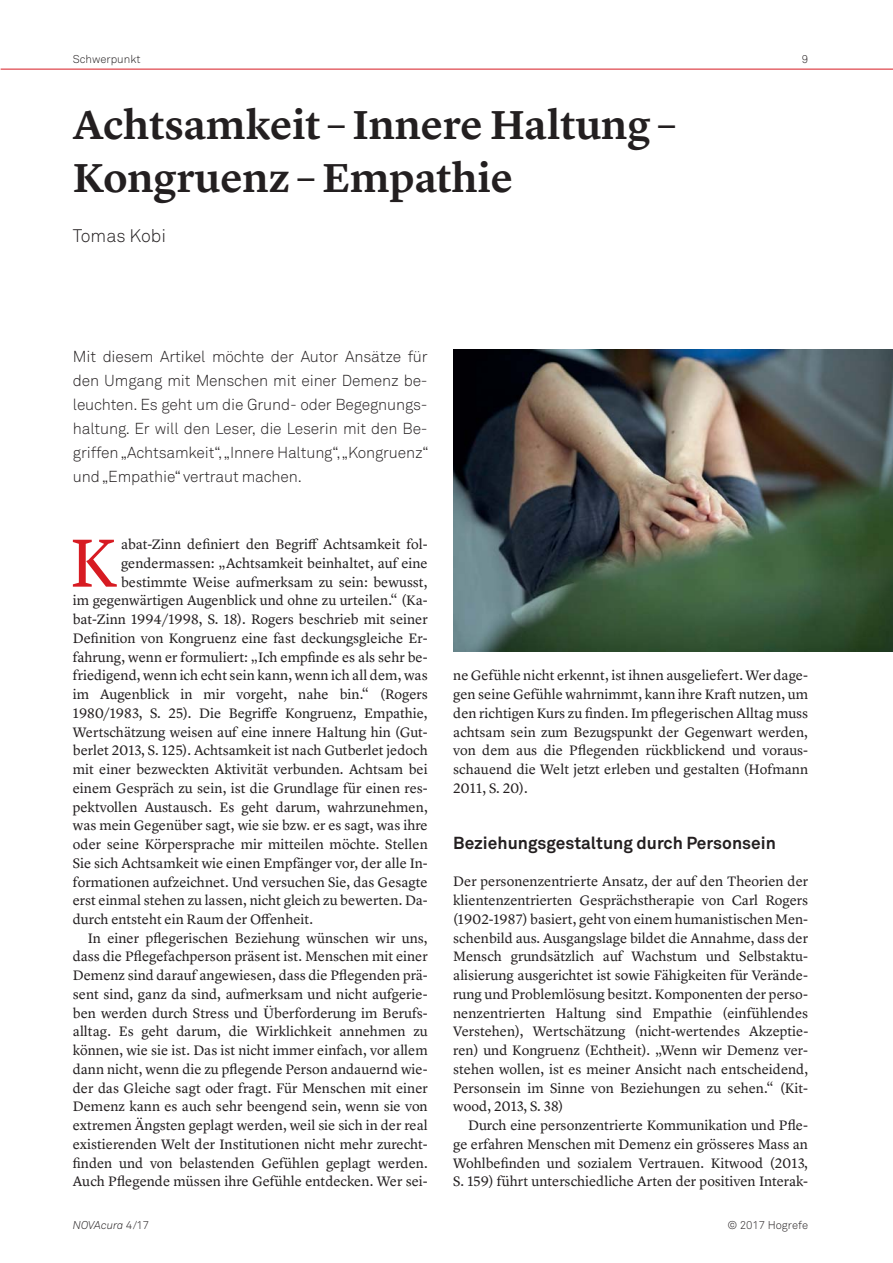
<style>
.page{position:relative;width:893px;height:1263px;background:#fff}
.page>*{position:absolute;margin:0;border:0;box-sizing:border-box;transform-origin:0 0}
.t1{font:70.65px "Lyon Text";color:#d71b22}
.t2{font:600 42px/52.5px "Lyon Text";color:#231f20}
.t3{font:300 18px "Akkurat Pro";color:#231f20}
.t4{font:700 17.25px "Akkurat Pro";color:#231f20}
.t5{font:300 15.75px/24px "Akkurat Pro";letter-spacing:-.01em;color:#231f20;text-align:justify}
.t6{font:14.25px/18.8px "Lyon Text";color:#231f20;text-align:justify}
.t7{font:300 11.25px "Akkurat Pro";color:#231f20}
.t8{font:italic 300 11.25px "Akkurat Pro";color:#231f20}
.s1{font-style:normal}
</style>
<div class="page">
<hr style="left:1px;top:69px;width:892px;height:1px;background:#d71b22">
<img style="left:453px;top:350px;width:440px;height:302px">
<p class="t7" style="left:73px;top:55px;width:69px">Schwerpunkt</p>
<p class="t7" style="left:802px;top:55px;width:8px">9</p>
<h2 class="t2" style="left:73px;top:99px;width:604px">Achtsamkeit – Innere Haltung –<br>Kongruenz – Empathie</h2>
<p class="t3" style="left:73px;top:229px;width:95px">Tomas Kobi</p>
<p class="t5" style="left:73px;top:346px;width:357px">Mit diesem Artikel möchte der Autor Ansätze für den Umgang mit Menschen mit einer Demenz be&shy;leuchten. Es geht um die Grund- oder Begegnungs&shy;haltung. Er will den Leser, die Leserin mit den Be&shy;griffen „Achtsamkeit“, „Innere Haltung“, „Kongruenz“ und „Empathie“ vertraut machen.</p>
<h1 class="t1" style="left:69px;top:532px;width:50px">K</h1>
<p class="t6" style="left:121px;top:536px;width:308px">abat-Zinn definiert den Begriff Achtsamkeit fol-</p>
<p class="t6" style="left:121px;top:555px;width:308px">gendermassen: „Achtsamkeit beinhaltet, auf eine</p>
<p class="t6" style="left:121px;top:574px;width:308px">bestimmte Weise aufmerksam zu sein: bewusst,</p>
<p class="t6" style="left:73px;top:592px;width:356px">im gegenwärtigen Augenblick und ohne zu urteilen.“ (Ka-</p>
<p class="t6" style="left:73px;top:611px;width:356px">bat-Zinn 1994/1998, S. 18). Rogers beschrieb mit seiner</p>
<p class="t6" style="left:73px;top:630px;width:356px">Definition von Kongruenz eine fast deckungsgleiche Er-</p>
<p class="t6" style="left:73px;top:648px;width:356px">fahrung, wenn er formuliert: „Ich empfinde es als sehr be-</p>
<p class="t6" style="left:73px;top:667px;width:356px">friedigend, wenn ich echt sein kann, wenn ich all dem, was</p>
<p class="t6" style="left:73px;top:686px;width:356px">im Augenblick in mir vorgeht, nahe bin.“ (Rogers</p>
<p class="t6" style="left:73px;top:705px;width:356px">1980/1983, S. 25). Die Begriffe Kongruenz, Empathie,</p>
<p class="t6" style="left:73px;top:723px;width:356px">Wertschätzung weisen auf eine innere Haltung hin (Gut-</p>
<p class="t6" style="left:73px;top:742px;width:356px">berlet 2013, S. 125). Achtsamkeit ist nach Gutberlet jedoch</p>
<p class="t6" style="left:73px;top:761px;width:356px">mit einer bezweckten Aktivität verbunden. Achtsam bei</p>
<p class="t6" style="left:73px;top:780px;width:356px">einem Gespräch zu sein, ist die Grundlage für einen res-</p>
<p class="t6" style="left:73px;top:798px;width:356px">pektvollen Austausch. Es geht darum, wahrzunehmen,</p>
<p class="t6" style="left:73px;top:817px;width:356px">was mein Gegenüber sagt, wie sie bzw. er es sagt, was ihre</p>
<p class="t6" style="left:73px;top:836px;width:356px">oder seine Körpersprache mir mitteilen möchte. Stellen</p>
<p class="t6" style="left:73px;top:855px;width:356px">Sie sich Achtsamkeit wie einen Empfänger vor, der alle In-</p>
<p class="t6" style="left:73px;top:873px;width:356px">formationen aufzeichnet. Und versuchen Sie, das Gesagte</p>
<p class="t6" style="left:73px;top:892px;width:356px">erst einmal stehen zu lassen, nicht gleich zu bewerten. Da-</p>
<p class="t6" style="left:73px;top:911px;width:242px">durch entsteht ein Raum der Offenheit.</p>
<p class="t6" style="left:88px;top:930px;width:341px">In einer pflegerischen Beziehung wünschen wir uns,</p>
<p class="t6" style="left:73px;top:948px;width:356px">dass die Pflegefachperson präsent ist. Menschen mit einer</p>
<p class="t6" style="left:73px;top:967px;width:356px">Demenz sind darauf angewiesen, dass die Pflegenden prä-</p>
<p class="t6" style="left:73px;top:986px;width:356px">sent sind, ganz da sind, aufmerksam und nicht aufgerie-</p>
<p class="t6" style="left:73px;top:1005px;width:356px">ben werden durch Stress und Überforderung im Berufs-</p>
<p class="t6" style="left:73px;top:1023px;width:356px">alltag. Es geht darum, die Wirklichkeit annehmen zu</p>
<p class="t6" style="left:73px;top:1042px;width:356px">können, wie sie ist. Das ist nicht immer einfach, vor allem</p>
<p class="t6" style="left:73px;top:1061px;width:356px">dann nicht, wenn die zu pflegende Person andauernd wie-</p>
<p class="t6" style="left:73px;top:1079px;width:356px">der das Gleiche sagt oder fragt. Für Menschen mit einer</p>
<p class="t6" style="left:73px;top:1098px;width:356px">Demenz kann es auch sehr beengend sein, wenn sie von</p>
<p class="t6" style="left:73px;top:1117px;width:356px">extremen Ängsten geplagt werden, weil sie sich in der real</p>
<p class="t6" style="left:73px;top:1136px;width:356px">existierenden Welt der Institutionen nicht mehr zurecht-</p>
<p class="t6" style="left:73px;top:1154px;width:356px">finden und von belastenden Gefühlen geplagt werden.</p>
<p class="t6" style="left:73px;top:1173px;width:356px">Auch Pflegende müssen ihre Gefühle entdecken. Wer sei-</p>
<p class="t6" style="left:453px;top:667px;width:356px">ne Gefühle nicht erkennt, ist ihnen ausgeliefert. Wer dage&shy;gen seine Gefühle wahrnimmt, kann ihre Kraft nutzen, um den richtigen Kurs zu finden. Im pflegerischen Alltag muss achtsam sein zum Bezugspunkt der Gegenwart werden, von dem aus die Pflegenden rückblickend und voraus&shy;schauend die Welt jetzt erleben und gestalten (Hofmann 2011, S. 20).</p>
<p class="t4" style="left:453px;top:836px;width:324px">Beziehungsgestaltung durch Personsein</p>
<p class="t6" style="left:453px;top:873px;width:356px">Der personenzentrierte Ansatz, der auf den Theorien der klientenzentrierten Gesprächstherapie von Carl Rogers (1902-1987) basiert, geht von einem humanistischen Men&shy;schenbild aus. Ausgangslage bildet die Annahme, dass der Mensch grundsätzlich auf Wachstum und Selbstaktu&shy;alisierung ausgerichtet ist sowie Fähigkeiten für Verände&shy;rung und Problemlösung besitzt. Komponenten der perso&shy;nenzentrierten Haltung sind Empathie (einfühlendes Verstehen), Wertschätzung (nicht-wertendes Akzeptie&shy;ren) und Kongruenz (Echtheit). „Wenn wir Demenz ver&shy;stehen wollen, ist es meiner Ansicht nach entscheidend, Personsein im Sinne von Beziehungen zu sehen.“ (Kit&shy;wood, 2013, S. 38)</p>
<p class="t6" style="left:453px;top:1117px;width:356px;text-indent:15px">Durch eine personzentrierte Kommunikation und Pfle&shy;ge erfahren Menschen mit Demenz ein grösseres Mass an Wohlbefinden und sozialem Vertrauen. Kitwood (2013, S. 159) führt unterschiedliche Arten der positiven Interak-</p>
<p class="t8" style="left:73px;top:1219px;width:78px">NOVAcura <span class="s1">4/17</span></p>
<p class="t7" style="left:727px;top:1221px;width:82px">© 2017 Hogrefe</p>
</div>
